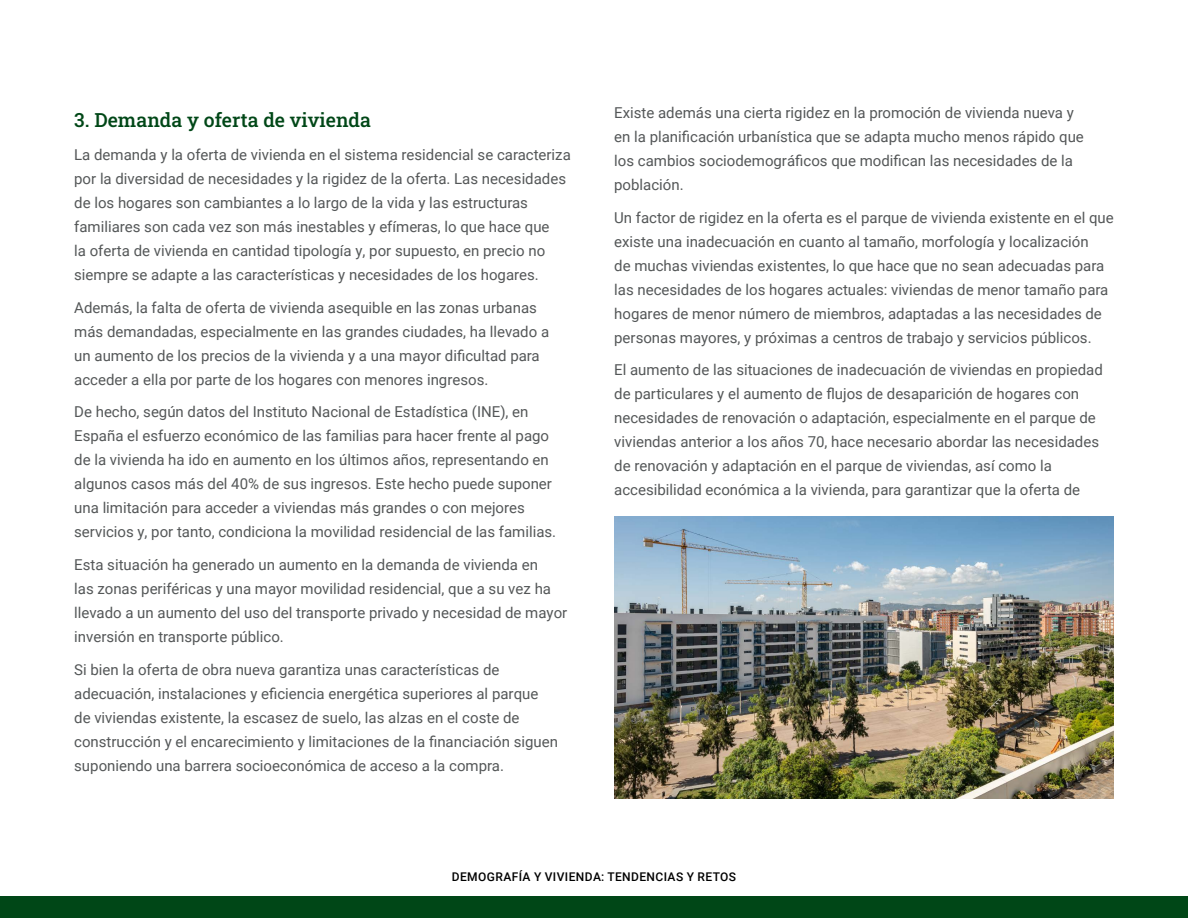
<style>
.page{position:relative;width:1188px;height:918px;background:#fff}
.page>*{position:absolute;margin:0;border:0;box-sizing:border-box;transform-origin:0 0}
.t1{font:19.5px "Roboto Slab";color:#004717}
.t2{font:15px/24px "Roboto";color:#545758}
.t3{font:500 12px "Roboto";letter-spacing:.035em;color:#000}
</style>
<div class="page">
<div style="left:0;top:896px;width:1188px;height:22px;background:#004717"></div>
<img style="left:614px;top:516px;width:500px;height:282px">
<h1 class="t1" style="left:74px;top:107px;width:298px">3. Demanda y oferta de vivienda</h1>
<p class="t2" style="left:74px;top:142px;width:498px">La demanda y la oferta de vivienda en el sistema residencial se caracteriza por la diversidad de necesidades y la rigidez de la oferta. Las necesidades de los hogares son cambiantes a lo largo de la vida y las estructuras familiares son cada vez son más inestables y efímeras, lo que hace que<br>la oferta de vivienda en cantidad tipología y, por supuesto, en precio no siempre se adapte a las características y necesidades de los hogares.</p>
<p class="t2" style="left:74px;top:295px;width:476px">Además, la falta de oferta de vivienda asequible en las zonas urbanas más demandadas, especialmente en las grandes ciudades, ha llevado a un aumento de los precios de la vivienda y a una mayor dificultad para acceder a ella por parte de los hogares con menores ingresos.</p>
<p class="t2" style="left:74px;top:399px;width:483px">De hecho, según datos del Instituto Nacional de Estadística (INE), en España el esfuerzo económico de las familias para hacer frente al pago de la vivienda ha ido en aumento en los últimos años, representando en algunos casos más del 40% de sus ingresos. Este hecho puede suponer una limitación para acceder a viviendas más grandes o con mejores servicios y, por tanto, condiciona la movilidad residencial de las familias.</p>
<p class="t2" style="left:74px;top:552px;width:495px">Esta situación ha generado un aumento en la demanda de vivienda en<br>las zonas periféricas y una mayor movilidad residencial, que a su vez ha llevado a un aumento del uso del transporte privado y necesidad de mayor inversión en transporte público.</p>
<p class="t2" style="left:74px;top:657px;width:485px">Si bien la oferta de obra nueva garantiza unas características de adecuación, instalaciones y eficiencia energética superiores al parque de viviendas existente, la escasez de suelo, las alzas en el coste de construcción y el encarecimiento y limitaciones de la financiación siguen suponiendo una barrera socioeconómica de acceso a la compra.</p>
<p class="t2" style="left:614px;top:100px;width:471px">Existe además una cierta rigidez en la promoción de vivienda nueva y en la planificación urbanística que se adapta mucho menos rápido que los cambios sociodemográficos que modifican las necesidades de la población.</p>
<p class="t2" style="left:614px;top:205px;width:501px">Un factor de rigidez en la oferta es el parque de vivienda existente en el que existe una inadecuación en cuanto al tamaño, morfología y localización<br>de muchas viviendas existentes, lo que hace que no sean adecuadas para las necesidades de los hogares actuales: viviendas de menor tamaño para hogares de menor número de miembros, adaptadas a las necesidades de personas mayores, y próximas a centros de trabajo y servicios públicos.</p>
<p class="t2" style="left:614px;top:358px;width:490px">El aumento de las situaciones de inadecuación de viviendas en propiedad de particulares y el aumento de flujos de desaparición de hogares con necesidades de renovación o adaptación, especialmente en el parque de viviendas anterior a los años 70, hace necesario abordar las necesidades de renovación y adaptación en el parque de viviendas, así como la accesibilidad económica a la vivienda, para garantizar que la oferta de</p>
<p class="t3" style="left:452px;top:868px;width:286px">DEMOGRAFÍA Y VIVIENDA: TENDENCIAS Y RETOS</p>
</div>
